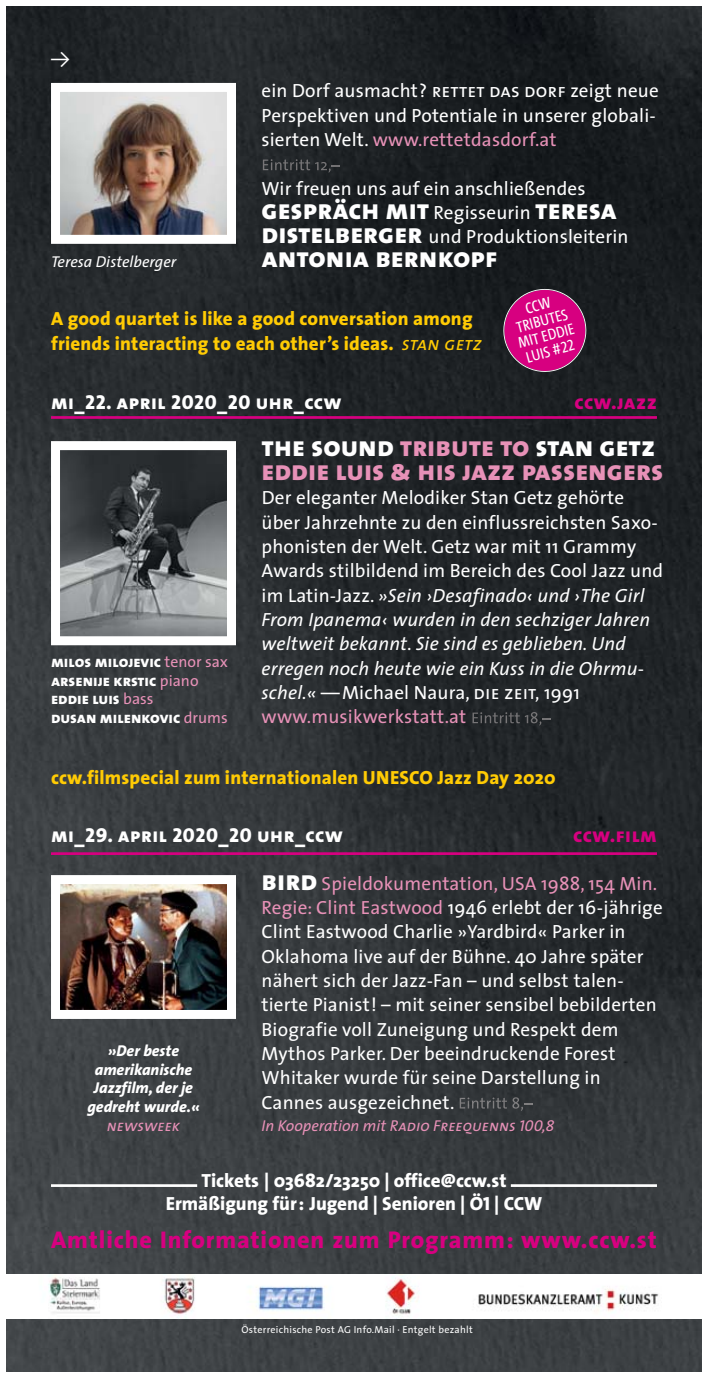
<style>
.page{position:relative;width:708px;height:1378px;background:#fff}
.page>*{position:absolute;margin:0;border:0;box-sizing:border-box;transform-origin:0 0}
.t1{font:28.12px/24.3px "The Sans Extra Bold Caps";color:#e791b7}
.t2{font:28.12px "The Sans Extra Bold Caps";color:#fff}
.t3{font:800 24.3px "The Sans";letter-spacing:.035em;color:#d70080}
.t4{font:20.25px "The Sans Extra Bold Caps";letter-spacing:.025em;color:#fff}
.t5{font:20.25px "The Sans Extra Bold Caps";letter-spacing:.025em;color:#d70080}
.t6{font:19.12px/24.3px "The Sans";letter-spacing:.01em;color:#fff}
.t7{font:800 19.12px/24.3px "The Sans";letter-spacing:.01em;color:#ffcb04}
.t8{font:800 19.12px/22.9px "The Sans";color:#fff;text-align:center}
.t9{font:19.12px "The Sans Expert";color:#fff}
.t10{font:15.75px/18.9px "The Sans Extra Bold Caps";color:#fff}
.t11{font:italic 800 15.75px/18.9px "The Sans";color:#fff;text-align:center}
.t12{font:italic 15.75px "The Sans Caps";color:#e791b7}
.t13{font:15.75px/15.8px "The Sans Cd LF5";color:#fff;text-align:center}
.t14{font:italic 15.75px "The Sans";color:#fff}
.t15{font:10.12px "The Sans";letter-spacing:.025em;color:#fff}
.s1{font-family:"The Sans Caps"}
.s2{color:#e791b7}
.s3{font-family:"The Sans";font-size:19.12px}
.s4{font-family:"The Sans Extra Bold Caps";font-size:28.12px}
.s5{font-family:"The Sans Caps";font-weight:400;font-style:italic}
.s6{font-family:"The Sans";color:#e791b7}
.s7{color:#fff}
.s8{font-style:italic}
.s9{font-family:"The Sans"}
.s10{font-family:"The Sans Extra Bold Caps";font-weight:400}
</style>
<div class="page">
<img style="left:6px;top:6px;width:696px;height:1365px">
<img style="left:6px;top:1274px;width:696px;height:44px">
<hr style="left:511px;top:1184px;width:146px;height:3px;background:#fff">
<hr style="left:51px;top:1184px;width:146px;height:3px;background:#fff">
<img style="left:263px;top:159px;width:68px;height:14px">
<img style="left:61px;top:93px;width:165px;height:141px">
<div style="left:51px;top:83px;width:185px;height:161px;border:9px solid #fff"></div>
<hr style="left:51px;top:416px;width:606px;height:3px;background:#d70080">
<img style="left:472px;top:712px;width:70px;height:13px">
<img style="left:61px;top:451px;width:165px;height:184px">
<div style="left:51px;top:441px;width:185px;height:204px;border:9px solid #fff"></div>
<svg style="left:499px;top:284px;width:92px;height:92px;background:#921160"></svg>
<hr style="left:51px;top:852px;width:606px;height:3px;background:#d70080">
<img style="left:460px;top:1097px;width:64px;height:14px">
<img style="left:61px;top:885px;width:165px;height:124px">
<div style="left:51px;top:875px;width:185px;height:144px;border:9px solid #fff"></div>
<p class="t9" style="left:51px;top:52px;width:21px">Y</p>
<p class="t14" style="left:51px;top:256px;width:127px">Teresa Distelberger</p>
<p class="t6" style="left:261px;top:81px;width:399px">ein Dorf ausmacht? <span class="s1">rettet das dorf</span> zeigt neue<br>Perspektiven und Potentiale in unserer globali&shy;sierten Welt. <span class="s2">www.rettetdasdorf.at</span></p>
<p class="t6" style="left:261px;top:178px;width:326px">Wir freuen uns auf ein anschließendes</p>
<h1 class="t2" style="left:261px;top:193px;width:357px">gespräch mit <span class="s3">Regisseurin</span> teresa</h1>
<p class="t6" style="left:261px;top:226px;width:369px"><span class="s4">distelberger</span> und Produktionsleiterin</p>
<h1 class="t2" style="left:261px;top:241px;width:237px">antonia bernkopf</h1>
<p class="t7" style="left:51px;top:307px;width:432px">A good quartet is like a good conversation among friends interacting to each other’s ideas. <span class="s5">stan getz</span></p>
<p class="t13" style="left:508px;top:306px;width:59px;rotate:-15deg">CCW<br>TRIBUTES<br>MIT EDDIE<br>LUIS #22</p>
<p class="t4" style="left:51px;top:390px;width:292px">mi_22. april 2020_20 uhr_ccw</p>
<p class="t5" style="left:574px;top:390px;width:84px">ccw.jazz</p>
<p class="t10" style="left:51px;top:652px;width:179px">milos milojevic <span class="s6">tenor sax </span>arsenije krstic <span class="s6">piano </span>eddie luis <span class="s6">bass<br></span>dusan milenkovic <span class="s6">drums</span></p>
<h1 class="t1" style="left:261px;top:434px;width:403px"><span class="s7">the sound</span> tribute to <span class="s7">stan getz </span>eddie luis &amp; his jazz passengers</h1>
<p class="t6" style="left:261px;top:488px;width:403px">Der eleganter Melodiker Stan Getz gehörte über Jahrzehnte zu den einflussreichsten Saxo&shy;phonisten der Welt. Getz war mit 11 Grammy Awards stilbildend im Bereich des Cool Jazz und im Latin-Jazz. <span class="s8">»Sein ›Desafinado‹ und ›The Girl From Ipanema‹ wurden in den sechziger Jahren weltweit bekannt. Sie sind es geblieben. Und erregen noch heute wie ein Kuss in die Ohrmu&shy;schel.« —</span>Michael Naura, <span class="s1">die zeit,</span> 1991 <span class="s2">www.musikwerkstatt.at</span></p>
<p class="t7" style="left:51px;top:765px;width:506px">ccw.filmspecial zum internationalen UNESCO Jazz Day 2020</p>
<p class="t4" style="left:51px;top:823px;width:293px">mi_29. april 2020_20 uhr_ccw</p>
<p class="t5" style="left:573px;top:823px;width:85px">ccw.film</p>
<p class="t11" style="left:87px;top:1041px;width:114px">»Der beste amerikanische<br>Jazzfilm, der je gedreht wurde.«</p>
<p class="t12" style="left:107px;top:1116px;width:75px">newsweek</p>
<p class="t6" style="left:261px;top:873px;width:403px"><span class="s4">bird</span> <span class="s2">Spieldokumentation, USA 1988, 154 Min.<br>Regie: Clint Eastwood</span> 1946 erlebt der 16-jährige Clint Eastwood Charlie »Yardbird« Parker in Oklahoma live auf der Bühne. 40 Jahre später nähert sich der Jazz-Fan – und selbst talen&shy;tierte Pianist! – mit seiner sensibel bebilderten Biografie voll Zuneigung und Respekt dem Mythos Parker. Der beeindruckende Forest Whitaker wurde für seine Darstellung in Cannes ausgezeichnet.</p>
<p class="t12" style="left:261px;top:1117px;width:294px"><span class="s9">In Kooperation mit</span> Radio Freequenns 100,8</p>
<p class="t8" style="left:166px;top:1169px;width:378px">Tickets | 03682/23250 | office@ccw.st<br>Ermäßigung für: Jugend | Senioren | Ö<span class="s10">1 |</span> CCW</p>
<p class="t3" style="left:51px;top:1227px;width:607px">Amtliche Informationen zum Programm: www.ccw.st</p>
<p class="t15" style="left:242px;top:1325px;width:233px">Österreichische Post AG Info.Mail · Entgelt bezahlt</p>
</div>
